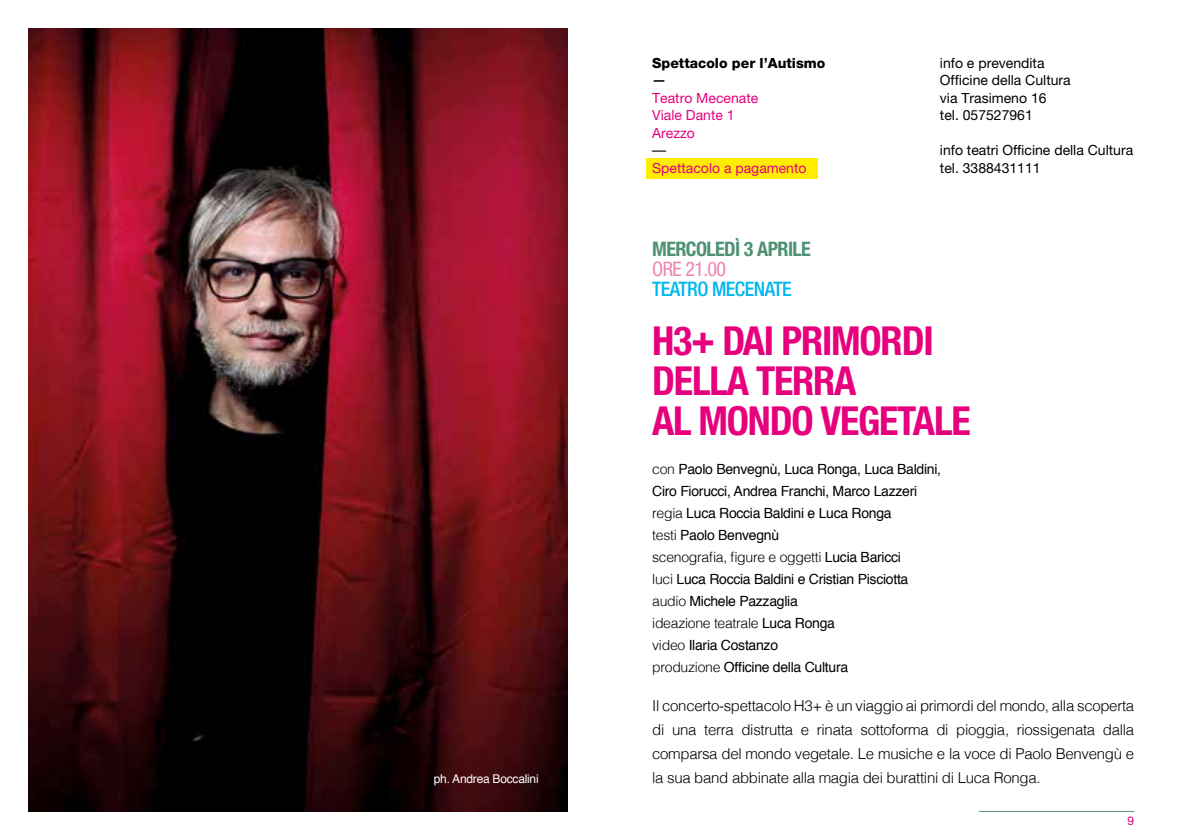
<style>
.page{position:relative;width:1191px;height:840px;background:#fff}
.page>*{position:absolute;margin:0;border:0;box-sizing:border-box;transform-origin:0 0}
.t1{font:700 condensed 40px/40px "Helvetica Neue";letter-spacing:-.03em;color:#e6007d}
.t2{font:700 condensed 20px "Helvetica Neue";letter-spacing:-.03em;color:#4f9175}
.t3{font:500 condensed 20px "Helvetica Neue";letter-spacing:-.03em;color:#00b7ed}
.t4{font:condensed 20px "Helvetica Neue";letter-spacing:-.03em;color:#ef84b2}
.t5{font:300 15px/24px "Helvetica";letter-spacing:-.02em;color:#000;text-align:justify}
.t6{font:14px/22px "Helvetica";letter-spacing:-.02em;color:#000}
.t7{font:14px/17.6px "Helvetica Neue";color:#000}
.t8{font:14px/17.6px "Helvetica Neue";color:#e6007d}
.t9{font:800 14px "Helvetica Neue";color:#000}
.t10{font:700 14px "Helvetica";color:#000}
.t11{font:12px "Helvetica";letter-spacing:-.02em;color:#fff}
.t12{font:12px "Helvetica Neue";color:#e6007d}
.s1{font-weight:300}
</style>
<div class="page">
<hr style="left:978px;top:810px;width:156px;height:1px;background:#4f9175">
<img style="left:28px;top:28px;width:539px;height:783px">
<div style="left:646px;top:158px;width:172px;height:21px;background:#ffed00"></div>
<p class="t11" style="left:434px;top:769px;width:106px">ph. Andrea Boccalini</p>
<p class="t9" style="left:652px;top:54px;width:175px">Spettacolo per l’Autismo</p>
<p class="t10" style="left:652px;top:69px;width:15px">—</p>
<p class="t8" style="left:652px;top:89px;width:108px">Teatro Mecenate<br>Viale Dante 1<br>Arezzo</p>
<p class="t7" style="left:652px;top:141px;width:15px">—</p>
<p class="t8" style="left:652px;top:159px;width:156px">Spettacolo a pagamento</p>
<h2 class="t2" style="left:652px;top:237px;width:160px">MERCOLEDÌ 3 APRILE</h2>
<h2 class="t4" style="left:652px;top:257px;width:75px">ORE 21.00</h2>
<h2 class="t3" style="left:652px;top:277px;width:141px">TEATRO MECENATE</h2>
<p class="t7" style="left:940px;top:54px;width:132px">info e prevendita<br>Officine della Cultura via Trasimeno 16<br>tel. 057527961</p>
<p class="t7" style="left:940px;top:141px;width:195px">info teatri Officine della Cultura tel. 3388431111</p>
<h1 class="t1" style="left:652px;top:320px;width:320px">H3+ DAI PRIMORDI<br>DELLA TERRA<br>AL MONDO VEGETALE</h1>
<p class="t6" style="left:652px;top:458px;width:290px"><span class="s1">con</span> Paolo Benvegnù, Luca Ronga, Luca Baldini, Ciro Fiorucci, Andrea Franchi, Marco Lazzeri <span class="s1">regia</span> Luca Roccia Baldini e Luca Ronga<br><span class="s1">testi</span> Paolo Benvegnù<br><span class="s1">scenografia, figure e oggetti</span> Lucia Baricci<br><span class="s1">luci</span> Luca Roccia Baldini e Cristian Pisciotta <span class="s1">audio</span> Michele Pazzaglia<br><span class="s1">ideazione teatrale</span> Luca Ronga<br><span class="s1">video</span> Ilaria Costanzo<br><span class="s1">produzione</span> Officine della Cultura</p>
<p class="t5" style="left:652px;top:692px;width:483px">Il concerto-spettacolo H3+ è un viaggio ai primordi del mondo, alla scoperta di una terra distrutta e rinata sottoforma di pioggia, riossigenata dalla comparsa del mondo vegetale. Le musiche e la voce di Paolo Benvengù e la sua band abbinate alla magia dei burattini di Luca Ronga.</p>
<p class="t12" style="left:1127px;top:813px;width:8px">9</p>
</div>
